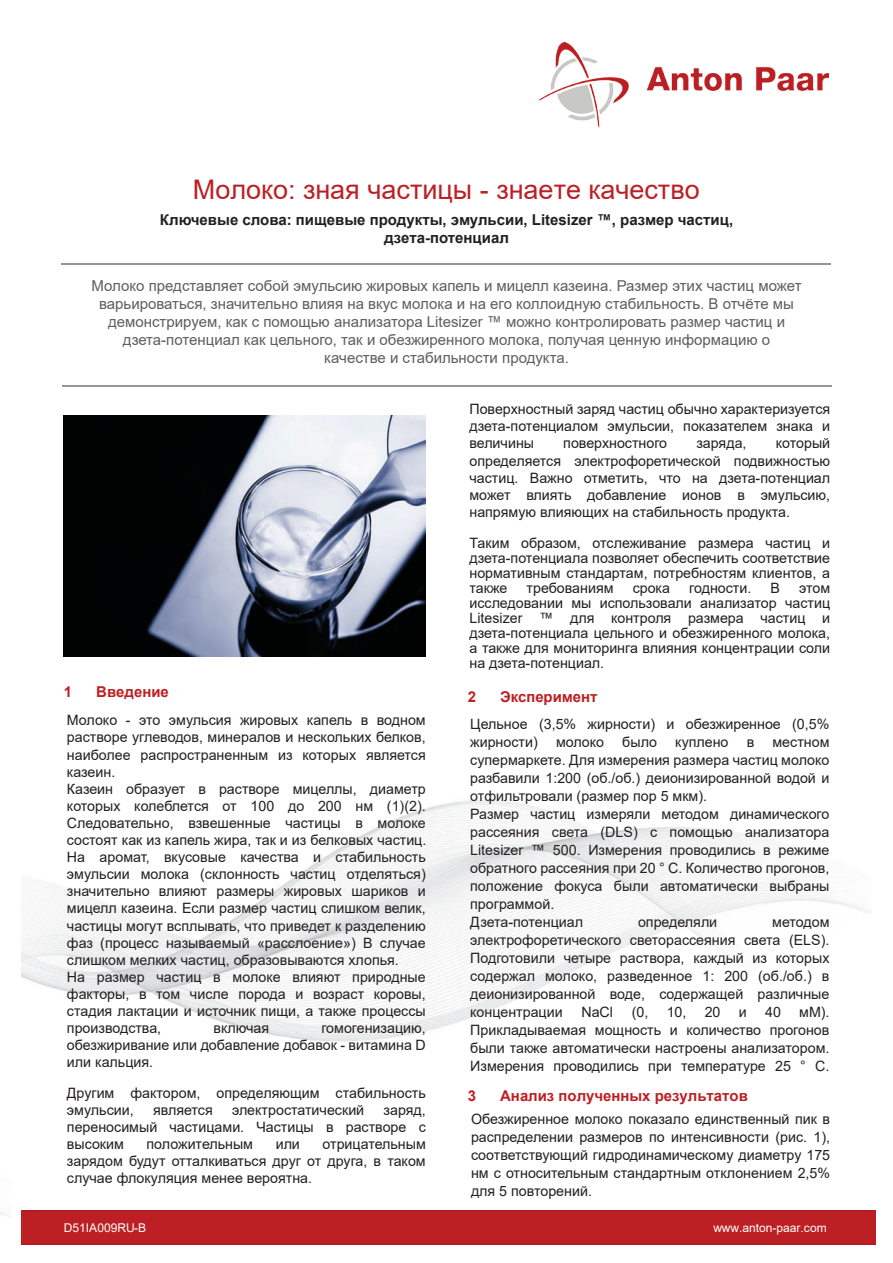
<style>
.page{position:relative;width:893px;height:1263px;background:#fff}
.page>*{position:absolute;margin:0;border:0;box-sizing:border-box;transform-origin:0 0}
.t1{font:27px "Arial";color:#bc2024}
.t2{font:15px/18px "Arial";color:#5f5d5d;text-align:center}
.t3{font:700 15px/18px "Arial";color:#231f20;text-align:center}
.t4{font:700 15px "Arial";color:#bc2024}
.t5{font:14.25px/17.1px "Arial";color:#231f20;text-align:justify}
.t6{font:12px "Arial";letter-spacing:-.005em;color:#fff}
</style>
<div class="page">
<img style="left:21px;top:800px;width:847px;height:242px">
<img style="left:538px;top:43px;width:291px;height:84px">
<div style="left:21px;top:1211px;width:855px;height:32px;background:#bc2024"></div>
<hr style="left:21px;top:1210px;width:855px;height:1px;background:#b01e22">
<hr style="left:21px;top:1243px;width:855px;height:2px;background:#b01e22">
<hr style="left:62px;top:385px;width:769px;height:1px;background:#939598">
<img style="left:64px;top:416px;width:361px;height:241px">
<hr style="left:62px;top:263px;width:769px;height:1px;background:#939598">
<h1 class="t1" style="left:193px;top:171px;width:508px">Молоко: зная частицы - знаете качество</h1>
<p class="t3" style="left:160px;top:211px;width:575px">Ключевые слова: пищевые продукты, эмульсии, Litesizer ™, размер частиц, дзета-потенциал</p>
<p class="t2" style="left:92px;top:276px;width:711px">Молоко представляет собой эмульсию жировых капель и мицелл казеина. Размер этих частиц может варьироваться, значительно влияя на вкус молока и на его коллоидную стабильность. В отчёте мы демонстрируем, как с помощью анализатора Litesizer ™ можно контролировать размер частиц и дзета-потенциал как цельного, так и обезжиренного молока, получая ценную информацию о качестве и стабильности продукта.</p>
<p class="t5" style="left:469px;top:401px;width:362px">Поверхностный заряд частиц обычно характеризуется дзета-потенциалом эмульсии, показателем знака и величины</p>
<p class="t5" style="left:469px;top:435px;width:362px;text-indent:306px">который определяется электрофоретической подвижностью частиц. Важно отметить, что на дзета-потенциал может влиять добавление ионов в эмульсию, напрямую влияющих на стабильность продукта.</p>
<p class="t5" style="left:469px;top:536px;width:362px;line-height:15px">Таким образом, отслеживание размера частиц и дзета-потенциала позволяет обеспечить соответствие нормативным стандартам, потребностям клиентов, а также</p>
<p class="t5" style="left:563px;top:435px;width:105px">поверхностного</p>
<p class="t5" style="left:696px;top:435px;width:52px">заряда,</p>
<p class="t5" style="left:527px;top:580px;width:88px">требованиям</p>
<p class="t5" style="left:633px;top:580px;width:39px">срока</p>
<p class="t5" style="left:689px;top:580px;width:64px">годности.</p>
<p class="t5" style="left:771px;top:580px;width:11px">В</p>
<p class="t5" style="left:469px;top:581px;width:362px;line-height:15px;text-indent:330px">этом исследовании мы использовали анализатор частиц Litesizer ™ для контроля размера частиц и дзета-потенциала цельного и обезжиренного молока, а также для мониторинга влияния концентрации соли на дзета-потенциал.</p>
<p class="t4" style="left:64px;top:681px;width:10px">1</p>
<p class="t4" style="left:96px;top:681px;width:74px">Введение</p>
<p class="t4" style="left:468px;top:686px;width:10px">2</p>
<p class="t4" style="left:500px;top:686px;width:99px">Эксперимент</p>
<p class="t5" style="left:67px;top:712px;width:361px;text-align:left">Молоко - это эмульсия жировых капель в водном растворе углеводов, минералов и нескольких белков, наиболее распространенным из которых является казеин.<br>Казеин образует в растворе мицеллы, диаметр которых колеблется от 100 до 200 нм (1)(2).<br>Следовательно, взвешенные частицы в молоке состоят как из капель жира, так и из белковых частиц.<br>На аромат, вкусовые качества и стабильность эмульсии молока (склонность частиц отделяться) значительно влияют размеры жировых шариков и мицелл казеина. Если размер частиц слишком велик, частицы могут всплывать, что приведет к разделению фаз (процесс называемый «расслоение») В случае слишком мелких частиц, образовываются хлопья.<br>На размер частиц в молоке влияют природные факторы, в том числе порода и возраст коровы, стадия лактации и источник пищи, а также процессы производства,</p>
<p class="t5" style="left:67px;top:1019px;width:360px;text-indent:254px">гомогенизацию, обезжиривание или добавление добавок - витамина D или кальция.</p>
<p class="t5" style="left:67px;top:1084px;width:360px">Другим фактором, определяющим стабильность эмульсии,</p>
<p class="t5" style="left:213px;top:1019px;width:57px">включая</p>
<p class="t5" style="left:153px;top:1101px;width:61px">является</p>
<p class="t5" style="left:232px;top:1101px;width:134px">электростатический</p>
<p class="t5" style="left:67px;top:1101px;width:360px;text-indent:317px">заряд, переносимый частицами. Частицы в растворе с высоким</p>
<p class="t5" style="left:67px;top:1135px;width:360px;text-indent:256px">отрицательным зарядом будут отталкиваться друг от друга, в таком случае флокуляция менее вероятна.</p>
<p class="t5" style="left:147px;top:1135px;width:108px">положительным</p>
<p class="t5" style="left:276px;top:1135px;width:26px">или</p>
<p class="t5" style="left:470px;top:715px;width:361px;line-height:18px">Цельное (3,5% жирности) и обезжиренное (0,5% жирности)</p>
<p class="t5" style="left:556px;top:734px;width:50px">молоко</p>
<p class="t5" style="left:622px;top:734px;width:36px">было</p>
<p class="t5" style="left:675px;top:734px;width:55px">куплено</p>
<p class="t5" style="left:747px;top:734px;width:9px">в</p>
<p class="t5" style="left:470px;top:733px;width:361px;line-height:18px;text-align:left;text-indent:302px">местном супермаркете. Для измерения размера частиц молоко разбавили 1:200 (об./об.) деионизированной водой и отфильтровали (размер пор 5 мкм).<br>Размер частиц измеряли методом динамического рассеяния света (DLS) с помощью анализатора Litesizer ™ 500. Измерения проводились в режиме обратного рассеяния при 20 ° С. Количество прогонов, положение фокуса были автоматически выбраны программой.<br>Дзета-потенциал</p>
<p class="t5" style="left:470px;top:913px;width:361px;line-height:18px;text-indent:302px">методом электрофоретического светорассеяния света (ELS).<br>Подготовили четыре раствора, каждый из которых содержал молоко, разведенное 1: 200 (об./об.) в деионизированной воде, содержащей различные концентрации</p>
<p class="t5" style="left:638px;top:913px;width:81px">определяли</p>
<p class="t5" style="left:470px;top:1003px;width:361px;line-height:18px;text-indent:329px">мМ).<br>Прикладываемая мощность и количество прогонов были также автоматически настроены анализатором.<br>Измерения проводились при температуре 25 ° С.</p>
<p class="t5" style="left:471px;top:1110px;width:361px;line-height:18px">Обезжиренное молоко показало единственный пик в распределении размеров по интенсивности (рис. 1), соответствующий гидродинамическому диаметру 175 нм с относительным стандартным отклонением 2,5% для 5 повторений.</p>
<p class="t5" style="left:581px;top:1003px;width:33px">NaCl</p>
<p class="t5" style="left:632px;top:1003px;width:18px">(0,</p>
<p class="t5" style="left:667px;top:1003px;width:21px">10,</p>
<p class="t5" style="left:705px;top:1003px;width:17px">20</p>
<p class="t5" style="left:739px;top:1003px;width:9px">и</p>
<p class="t5" style="left:765px;top:1003px;width:17px">40</p>
<p class="t4" style="left:468px;top:1085px;width:10px">3</p>
<p class="t4" style="left:500px;top:1085px;width:249px">Анализ полученных результатов</p>
<p class="t6" style="left:64px;top:1219px;width:84px">D51IA009RU-B</p>
<p class="t6" style="left:713px;top:1219px;width:115px">www.anton-paar.com</p>
</div>
